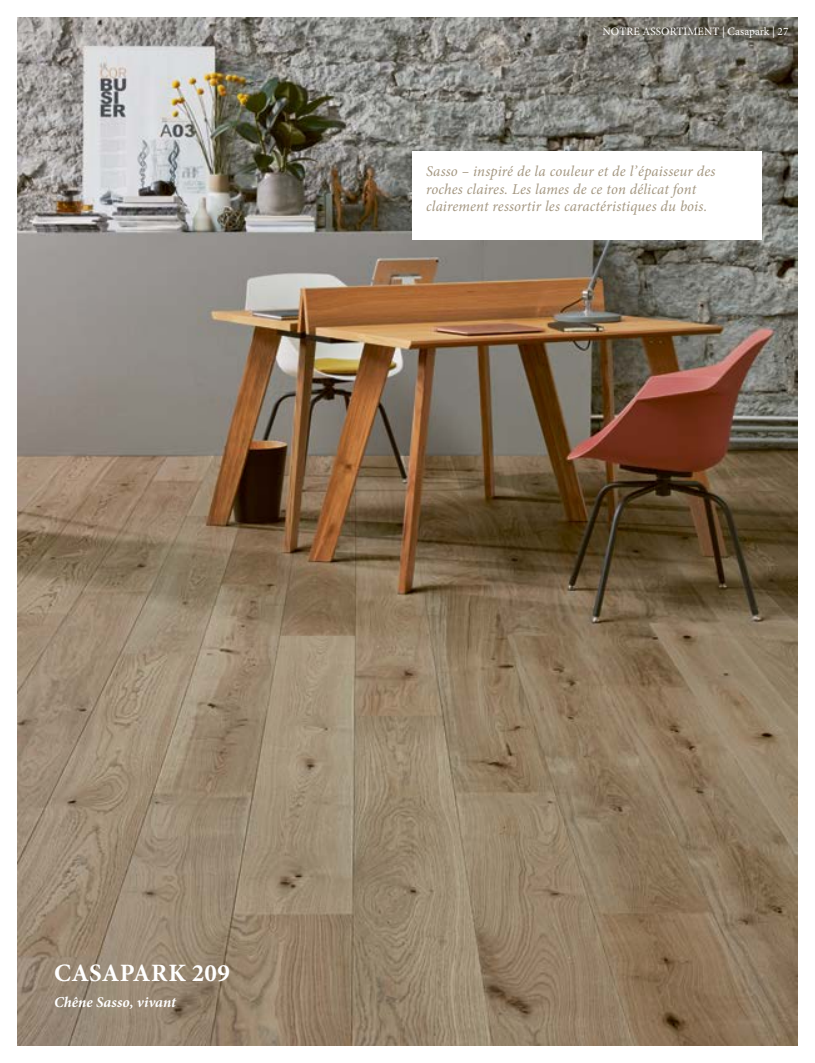
<style>
.page{position:relative;width:815px;height:1063px;background:#fff}
.page>*{position:absolute;margin:0;border:0;box-sizing:border-box;transform-origin:0 0}
.t1{font:700 25px "Minion Pro";letter-spacing:.02em;color:#fff}
.t2{font:italic 15px/17.5px "Minion Pro";letter-spacing:.01em;color:#a49781}
.t3{font:italic 700 15px "Minion Pro";letter-spacing:.005em;color:#fff}
.t4{font:11.25px "Minion Pro";letter-spacing:.005em;color:#fff}
</style>
<div class="page">
<img style="left:18px;top:18px;width:779px;height:1027px">
<div style="left:412px;top:151px;width:350px;height:89px;background:#fff"></div>
<p class="t4" style="left:602px;top:24px;width:187px">NOTRE ASSORTIMENT | Casapark | 27</p>
<p class="t2" style="left:426px;top:162px;width:291px">Sasso – inspiré de la couleur et de l’épaisseur des roches claires. Les lames de ce ton délicat font clairement ressortir les caractéristiques du bois.</p>
<h1 class="t1" style="left:54px;top:955px;width:177px">CASAPARK 209</h1>
<p class="t3" style="left:54px;top:992px;width:123px">Chêne Sasso, vivant</p>
</div>
